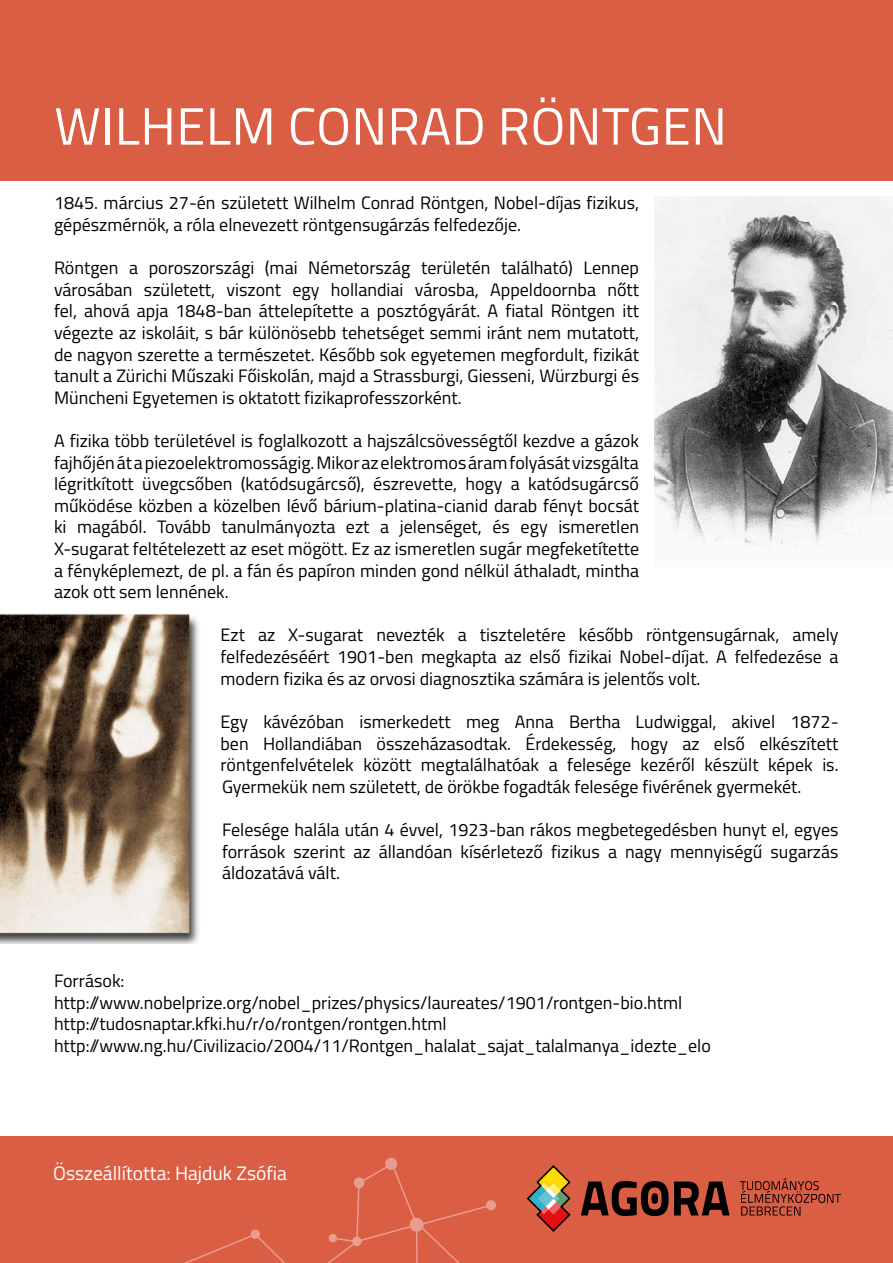
<style>
.page{position:relative;width:893px;height:1263px;background:#fff}
.page>*{position:absolute;margin:0;border:0;box-sizing:border-box;transform-origin:0 0}
.t1{font:52.5px "Titillium";letter-spacing:.01em;color:#fff}
.t2{font:19.5px "Titillium";color:#fff}
.t3{font:18px/21.6px "Titillium";color:#000;text-align:justify}
</style>
<div class="page">
<div style="left:0;top:1136px;width:893px;height:127px;background:#da5e44"></div>
<div style="left:386px;top:1158px;width:10px;height:11px;background:#e89d8e;border-radius:50%"></div>
<div style="left:385px;top:1158px;width:12px;height:12px;border:2px solid #fff;border-radius:50%"></div>
<div style="left:486px;top:1200px;width:10px;height:10px;border:2px solid #fff;border-radius:50%"></div>
<svg style="left:184px;top:1162px;width:309px;height:101px"></svg>
<svg style="left:526px;top:1165px;width:45px;height:67px"></svg>
<svg style="left:581px;top:1181px;width:148px;height:35px"></svg>
<div style="left:651px;top:1193px;width:7px;height:11px;background:#000;border-radius:50%"></div>
<svg style="left:740px;top:1178px;width:101px;height:37px"></svg>
<div style="left:0;top:0;width:893px;height:181px;background:#da5e44"></div>
<img style="left:655px;top:197px;width:238px;height:354px">
<img style="left:0;top:613px;width:199px;height:331px">
<h1 class="t1" style="left:54px;top:88px;width:674px">WILHELM CONRAD RÖNTGEN</h1>
<p class="t3" style="left:54px;top:191px;width:587px">1845. március 27-én született Wilhelm Conrad Röntgen, Nobel-díjas fizikus, gépészmérnök, a róla elnevezett röntgensugárzás felfedezője.</p>
<p class="t3" style="left:54px;top:256px;width:587px">Röntgen a poroszországi (mai Németország területén található) Lennep városában született, viszont egy hollandiai városba, Appeldoornba nőtt fel, ahová apja 1848-ban áttelepítette a posztógyárát. A fiatal Röntgen itt végezte az iskoláit, s bár különösebb tehetséget semmi iránt nem mutatott, de nagyon szerette a természetet. Később sok egyetemen megfordult, fizikát tanult a Zürichi Műszaki Főiskolán, majd a Strassburgi, Giesseni, Würzburgi és Müncheni Egyetemen is oktatott fizikaprofesszorként.</p>
<p class="t3" style="left:54px;top:429px;width:587px">A fizika több területével is foglalkozott a hajszálcsövességtől kezdve a gázok fajhőjén át a piezoelektromosságig. Mikor az elektromos áram folyását vizsgálta légritkított üvegcsőben (katódsugárcső), észrevette, hogy a katódsugárcső működése közben a közelben lévő bárium-platina-cianid darab fényt bocsát ki magából. Tovább tanulmányozta ezt a jelenséget, és egy ismeretlen X-sugarat feltételezett az eset mögött. Ez az ismeretlen sugár megfeketítette a fényképlemezt, de pl. a fán és papíron minden gond nélkül áthaladt, mintha azok ott sem lennének.</p>
<p class="t3" style="left:220px;top:623px;width:620px">Ezt az X-sugarat nevezték a tiszteletére később röntgensugárnak, amely felfedezéséért 1901-ben megkapta az első fizikai Nobel-díjat. A felfedezése a modern fizika és az orvosi diagnosztika számára is jelentős volt.</p>
<p class="t3" style="left:220px;top:710px;width:620px">Egy kávézóban ismerkedett meg Anna Bertha Ludwiggal, akivel 1872- ben Hollandiában összeházasodtak. Érdekesség, hogy az első elkészített röntgenfelvételek között megtalálhatóak a felesége kezéről készült képek is.<br>Gyermekük nem született, de örökbe fogadták felesége fivérének gyermekét.</p>
<p class="t3" style="left:222px;top:818px;width:618px">Felesége halála után 4 évvel, 1923-ban rákos megbetegedésben hunyt el, egyes források szerint az állandóan kísérletező fizikus a nagy mennyiségű sugarzás áldozatává vált.</p>
<p class="t3" style="left:54px;top:969px;width:658px;text-align:left">Források: http://www.nobelprize.org/nobel_prizes/physics/laureates/1901/rontgen-bio.html http://tudosnaptar.kfki.hu/r/o/rontgen/rontgen.html http://www.ng.hu/Civilizacio/2004/11/Rontgen_halalat_sajat_talalmanya_idezte_elo</p>
<p class="t2" style="left:53px;top:1159px;width:235px">Összeállította: Hajduk Zsófia</p>
</div>
